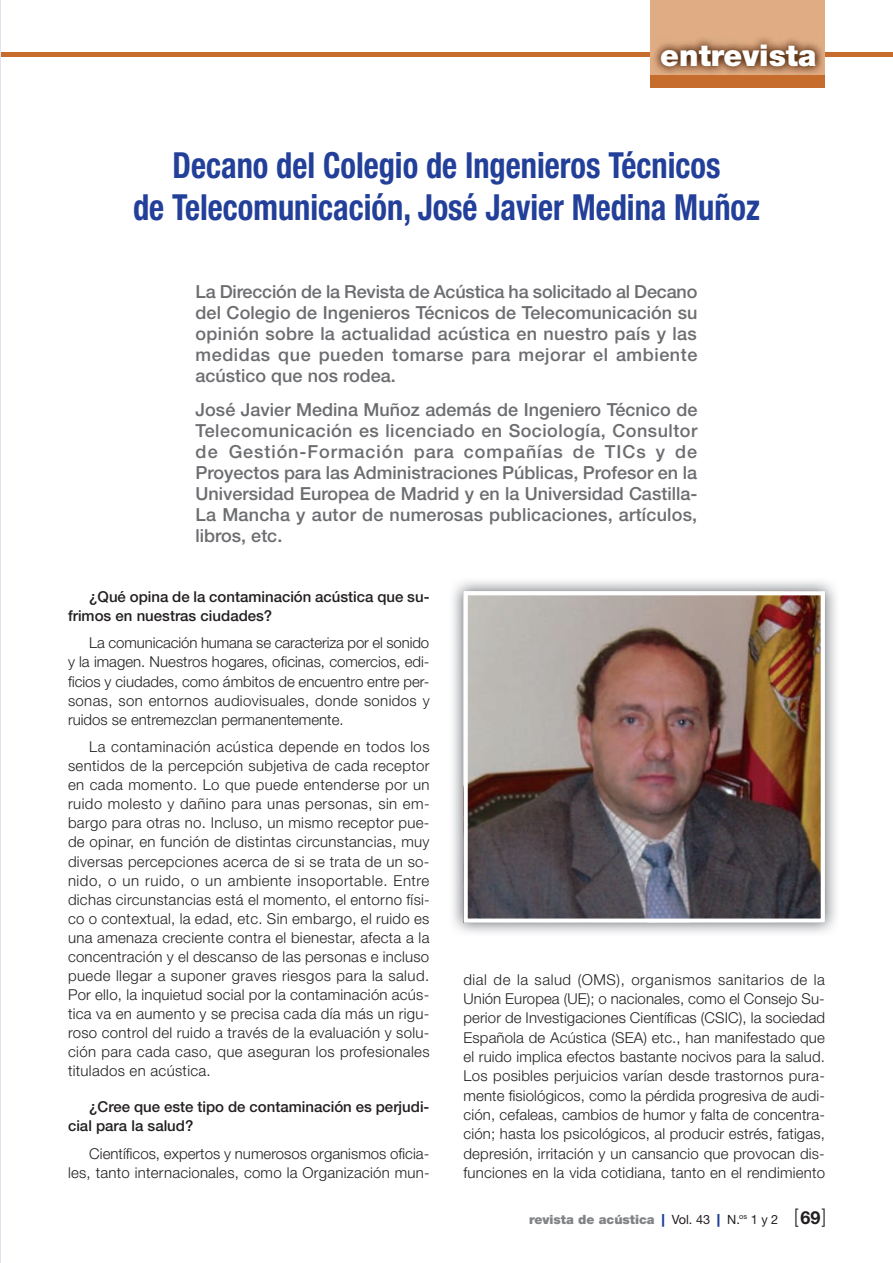
<style>
.page{position:relative;width:893px;height:1263px;background:#fff}
.page>*{position:absolute;margin:0;border:0;box-sizing:border-box;transform-origin:0 0}
.t1{font:700 condensed 36px/42px "Helvetica Neue LT Std";color:#223f99;text-align:center;scale:.9 1}
.t2{font:900 30px "Helvetica Neue LT Std";color:#fff}
.t3{font:300 19.8px "Helvetica Neue LT Std";color:#231f20;scale:.91 1}
.t4{font:500 18px/21px "Helvetica Neue LT Std";letter-spacing:.01em;color:#6c6d70;text-align:justify}
.t5{font:300 15px/19px "Helvetica Neue LT Std";letter-spacing:.015em;color:#231f20;text-align:justify}
.t6{font:500 15px/19px "Helvetica Neue LT Std";color:#231f20}
.t7{font:900 12.75px "Helvetica Neue LT Std";color:#808285}
.s1{color:#223f99}
.s2{font-weight:400;color:#231f20}
.s3{font-weight:700;font-size:18px}
</style>
<div class="page">
<div style="left:0;top:52px;width:893px;height:5px;background:#c66d2d"></div>
<div style="left:651px;top:0;width:174px;height:76px;background:#dfac83"></div>
<div style="left:651px;top:75px;width:174px;height:13px;background:#c66d2d"></div>
<img style="left:0;top:0;width:1px;height:1263px">
<img style="left:654px;top:38px;width:169px;height:35px">
<img style="left:452px;top:581px;width:384px;height:352px">
<img style="left:468px;top:596px;width:352px;height:322px">
<div style="left:463px;top:591px;width:362px;height:332px;border:4px solid #fff"></div>
<h2 class="t2" style="left:660px;top:37px;width:158px">entrevista</h2>
<h1 class="t1" style="left:133px;top:143px;width:698px">Decano del Colegio de Ingenieros Técnicos<br>de Telecomunicación, José Javier Medina Muñoz</h1>
<p class="t4" style="left:196px;top:281px;width:503px">La Dirección de la Revista de Acústica ha solicitado al Decano del Colegio de Ingenieros Técnicos de Telecomunicación su opinión sobre la actualidad acústica en nuestro país y las medidas que pueden tomarse para mejorar el ambiente acústico que nos rodea.</p>
<p class="t4" style="left:196px;top:398px;width:503px">José Javier Medina Muñoz además de Ingeniero Técnico de Telecomunicación es licenciado en Sociología, Consultor de Gestión-Formación para compañías de TICs y de Proyectos para las Administraciones Públicas, Profesor en la Universidad Europea de Madrid y en la Universidad Castilla-La Mancha y autor de numerosas publicaciones, artículos, libros, etc.</p>
<p class="t6" style="left:68px;top:587px;width:363px;text-indent:21px">¿Qué opina de la contaminación acústica que su&shy;frimos en nuestras ciudades?</p>
<p class="t5" style="left:68px;top:633px;width:363px;text-indent:21px">La comunicación humana se caracteriza por el sonido y la imagen. Nuestros hogares, oficinas, comercios, edi&shy;ficios y ciudades, como ámbitos de encuentro entre per&shy;sonas, son entornos audiovisuales, donde sonidos y ruidos se entremezclan permanentemente.</p>
<p class="t5" style="left:68px;top:737px;width:363px;text-indent:21px">La contaminación acústica depende en todos los sentidos de la percepción subjetiva de cada receptor en cada momento. Lo que puede entenderse por un ruido molesto y dañino para unas personas, sin em&shy;bargo para otras no. Incluso, un mismo receptor pue&shy;de opinar, en función de distintas circunstancias, muy diversas percepciones acerca de si se trata de un so&shy;nido, o un ruido, o un ambiente insoportable. Entre dichas circunstancias está el momento, el entorno físi&shy;co o contextual, la edad, etc. Sin embargo, el ruido es una amenaza creciente contra el bienestar, afecta a la concentración y el descanso de las personas e incluso puede llegar a suponer graves riesgos para la salud.<br>Por ello, la inquietud social por la contaminación acús&shy;tica va en aumento y se precisa cada día más un rigu&shy;roso control del ruido a través de la evaluación y solu&shy;ción para cada caso, que aseguran los profesionales titulados en acústica.</p>
<p class="t6" style="left:68px;top:1097px;width:363px;text-indent:21px">¿Cree que este tipo de contaminación es perjudi&shy;cial para la salud?</p>
<p class="t5" style="left:68px;top:1143px;width:363px;text-align:right">Científicos, expertos y numerosos organismos oficia&shy;les, tanto internacionales, como la Organización mun-</p>
<p class="t5" style="left:463px;top:969px;width:363px">dial de la salud (OMS), organismos sanitarios de la Unión Europea (UE); o nacionales, como el Consejo Su&shy;perior de Investigaciones Científicas (CSIC), la sociedad Española de Acústica (SEA) etc., han manifestado que el ruido implica efectos bastante nocivos para la salud.<br>Los posibles perjuicios varían desde trastornos pura&shy;mente fisiológicos, como la pérdida progresiva de audi&shy;ción, cefaleas, cambios de humor y falta de concentra&shy;ción; hasta los psicológicos, al producir estrés, fatigas, depresión, irritación y un cansancio que provocan dis&shy;funciones en la vida cotidiana, tanto en el rendimiento</p>
<p class="t7" style="left:529px;top:1212px;width:251px">revista de acústica <span class="s1">|</span> <span class="s2">Vol. 43</span> <span class="s1">|</span> <span class="s2">N.</span><sup>os</sup> <span class="s2">1 y 2</span></p>
<h3 class="t3" style="left:794px;top:1204px;width:37px">[<span class="s3">69</span>]</h3>
</div>
